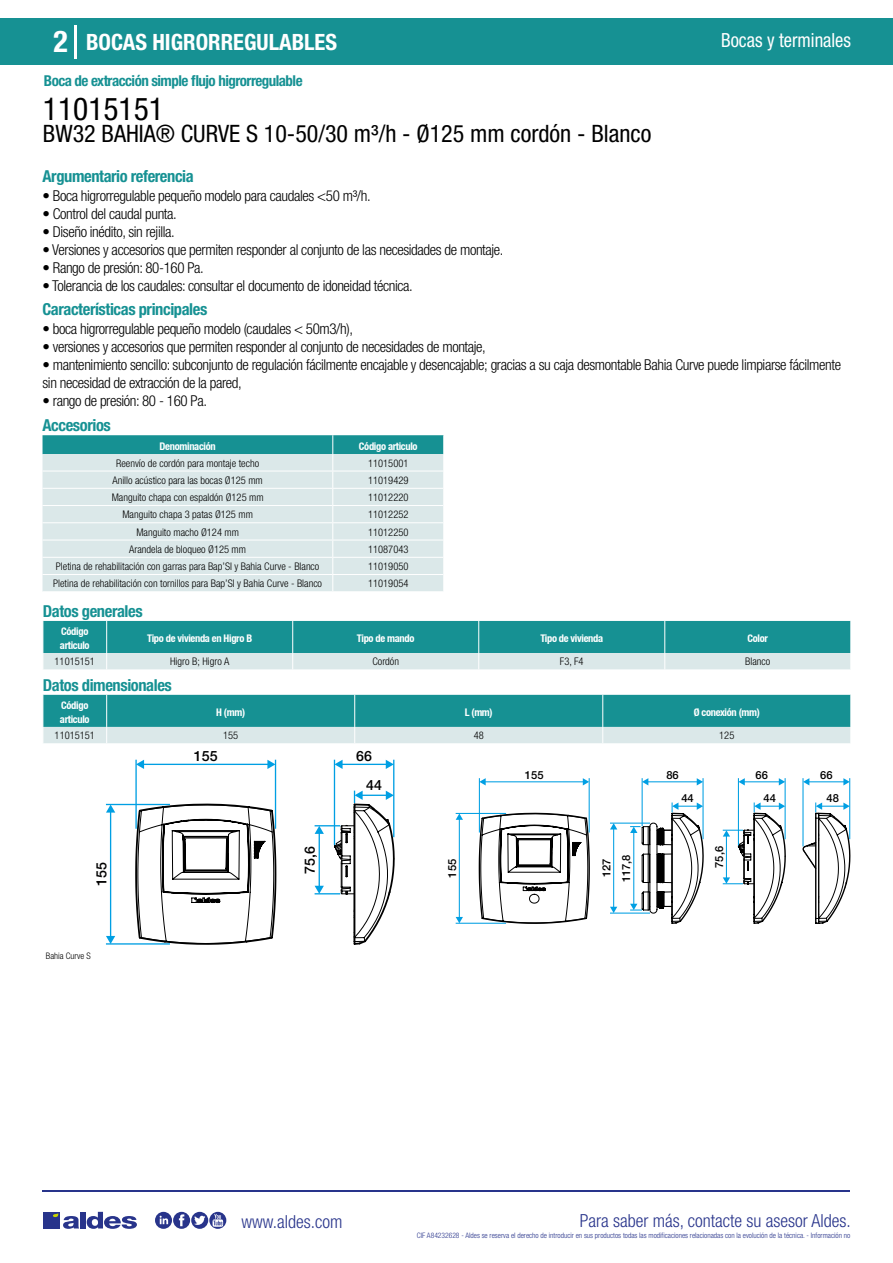
<style>
.page{position:relative;width:893px;height:1263px;background:#fff}
.page>*{position:absolute;margin:0;border:0;box-sizing:border-box;transform-origin:0 0}
.t1{font:condensed 31.5px "Helvetica Neue LT Std";color:#000}
.t2{font:700 condensed 30px "Helvetica Neue LT Std";color:#fff}
.t3{font:condensed 24px "Helvetica Neue LT Std";color:#000}
.t4{font:700 condensed 22.5px "Helvetica Neue LT Std";color:#fff}
.t5{font:condensed 19.5px "Helvetica Neue LT Std";color:#fff;scale:.95 1}
.t6{font:300 condensed 18px "Helvetica Neue";color:#28348b}
.t7{font:700 condensed 16.5px "Helvetica Neue LT Std";letter-spacing:-.025em;color:#169193}
.t8{font:300 condensed 15px/18px "Helvetica Neue LT Std";letter-spacing:-.025em;color:#000}
.t9{font:700 condensed 15px "Helvetica Neue LT Std";letter-spacing:-.035em;color:#169193}
.t10{font:500 14.25px "Helvetica Neue";color:#000}
.t11{font:500 11.25px/19.8px "Helvetica Neue";color:#000;text-align:center}
.t12{font:300 condensed 10.5px "Helvetica Neue";color:#000}
.t13{font:700 condensed 10.5px/13.5px "Helvetica Neue";letter-spacing:-.03em;color:#fff}
.t14{font:300 condensed 9px "Helvetica Neue";color:#000}
.t15{font:300 condensed 7.5px "Helvetica Neue";color:#28348b}
</style>
<div class="page">
<div style="left:0;top:18px;width:893px;height:46px;background:#169193"></div>
<hr style="left:74px;top:25px;width:2px;height:33px;background:#fff">
<hr style="left:43px;top:1190px;width:807px;height:1px;background:#28348b">
<svg style="left:155px;top:1212px;width:71px;height:17px"></svg>
<div style="left:43px;top:1212px;width:17px;height:16px;background:#28348b"></div>
<div style="left:80px;top:1212px;width:6px;height:16px;background:#28348b"></div>
<svg style="left:87px;top:1212px;width:50px;height:17px"></svg>
<svg style="left:53px;top:1213px;width:26px;height:16px"></svg>
<svg style="left:43px;top:435px;width:401px;height:156px;background:#c5dedf"></svg>
<svg style="left:43px;top:621px;width:808px;height:49px;background:#5bafb1"></svg>
<svg style="left:43px;top:695px;width:808px;height:48px;background:#59aeb0"></svg>
<hr style="left:135px;top:760px;width:2px;height:69px;background:#009fe3">
<hr style="left:275px;top:760px;width:1px;height:69px;background:#009fe3">
<hr style="left:143px;top:764px;width:126px;height:1px;background:#009fe3">
<svg style="left:267px;top:760px;width:8px;height:9px"></svg>
<svg style="left:136px;top:760px;width:8px;height:9px"></svg>
<hr style="left:106px;top:943px;width:64px;height:1px;background:#009fe3">
<hr style="left:106px;top:804px;width:64px;height:1px;background:#009fe3">
<hr style="left:110px;top:811px;width:1px;height:126px;background:#009fe3">
<svg style="left:106px;top:805px;width:9px;height:7px"></svg>
<svg style="left:106px;top:936px;width:9px;height:8px"></svg>
<hr style="left:393px;top:760px;width:1px;height:77px;background:#009fe3">
<hr style="left:341px;top:764px;width:46px;height:1px;background:#009fe3">
<svg style="left:386px;top:760px;width:8px;height:9px"></svg>
<svg style="left:335px;top:760px;width:8px;height:9px"></svg>
<hr style="left:334px;top:760px;width:1px;height:85px;background:#009fe3">
<svg style="left:134px;top:791px;width:261px;height:154px"></svg>
<hr style="left:479px;top:778px;width:1px;height:54px;background:#009fe3">
<hr style="left:642px;top:778px;width:1px;height:48px;background:#009fe3">
<hr style="left:589px;top:778px;width:1px;height:54px;background:#009fe3">
<hr style="left:485px;top:781px;width:99px;height:1px;background:#009fe3">
<svg style="left:583px;top:778px;width:6px;height:7px"></svg>
<svg style="left:479px;top:778px;width:7px;height:7px"></svg>
<hr style="left:456px;top:923px;width:50px;height:1px;background:#009fe3">
<hr style="left:456px;top:813px;width:50px;height:1px;background:#009fe3">
<hr style="left:459px;top:819px;width:1px;height:99px;background:#009fe3">
<svg style="left:456px;top:814px;width:7px;height:6px"></svg>
<svg style="left:456px;top:917px;width:7px;height:6px"></svg>
<hr style="left:702px;top:778px;width:2px;height:61px;background:#009fe3">
<hr style="left:647px;top:781px;width:51px;height:1px;background:#009fe3">
<svg style="left:697px;top:778px;width:6px;height:7px"></svg>
<svg style="left:642px;top:778px;width:6px;height:7px"></svg>
<hr style="left:785px;top:778px;width:1px;height:61px;background:#009fe3">
<hr style="left:802px;top:778px;width:1px;height:68px;background:#009fe3">
<hr style="left:744px;top:781px;width:36px;height:1px;background:#009fe3">
<svg style="left:779px;top:778px;width:6px;height:7px"></svg>
<svg style="left:739px;top:778px;width:6px;height:7px"></svg>
<hr style="left:849px;top:778px;width:1px;height:61px;background:#009fe3">
<hr style="left:808px;top:781px;width:36px;height:1px;background:#009fe3">
<svg style="left:843px;top:778px;width:7px;height:7px"></svg>
<svg style="left:803px;top:778px;width:6px;height:7px"></svg>
<hr style="left:738px;top:778px;width:1px;height:67px;background:#009fe3">
<svg style="left:478px;top:802px;width:372px;height:122px"></svg>
<h2 class="t2" style="left:54px;top:24px;width:16px">2</h2>
<h3 class="t4" style="left:86px;top:28px;width:252px">BOCAS HIGRORREGULABLES</h3>
<h3 class="t5" style="left:721px;top:29px;width:138px">Bocas y terminales</h3>
<p class="t9" style="left:44px;top:71px;width:260px">Boca de extracción simple flujo higrorregulable</p>
<h1 class="t1" style="left:43px;top:91px;width:122px">11015151</h1>
<h3 class="t3" style="left:43px;top:120px;width:610px">BW32 BAHIA® CURVE S 10-50/30 m³/h - Ø125 mm cordón - Blanco</h3>
<p class="t7" style="left:43px;top:166px;width:153px">Argumentario referencia</p>
<p class="t8" style="left:43px;top:187px;width:330px">• Boca higrorregulable pequeño modelo para caudales &lt;50 m³/h.</p>
<p class="t8" style="left:43px;top:205px;width:136px">• Control del caudal punta.</p>
<p class="t8" style="left:43px;top:223px;width:134px">• Diseño inédito, sin rejilla.</p>
<p class="t8" style="left:43px;top:241px;width:462px">• Versiones y accesorios que permiten responder al conjunto de las necesidades de montaje.</p>
<p class="t8" style="left:43px;top:259px;width:163px">• Rango de presión: 80-160 Pa.</p>
<p class="t8" style="left:43px;top:277px;width:372px">• Tolerancia de los caudales: consultar el documento de idoneidad técnica.</p>
<p class="t7" style="left:43px;top:299px;width:166px">Características principales</p>
<p class="t8" style="left:43px;top:320px;width:312px">• boca higrorregulable pequeño modelo (caudales &lt; 50m3/h),</p>
<p class="t8" style="left:43px;top:338px;width:445px">• versiones y accesorios que permiten responder al conjunto de necesidades de montaje,</p>
<p class="t8" style="left:43px;top:356px;width:800px">• mantenimiento sencillo: subconjunto de regulación fácilmente encajable y desencajable; gracias a su caja desmontable Bahia Curve puede limpiarse fácilmente sin necesidad de extracción de la pared,</p>
<p class="t8" style="left:43px;top:392px;width:166px">• rango de presión: 80 - 160 Pa.</p>
<p class="t7" style="left:43px;top:415px;width:70px">Accesorios</p>
<p class="t13" style="left:160px;top:439px;width:58px">Denominación</p>
<p class="t13" style="left:359px;top:439px;width:60px">Código articulo</p>
<p class="t12" style="left:116px;top:457px;width:145px">Reenvío de cordón para montaje techo</p>
<p class="t12" style="left:368px;top:457px;width:42px">11015001</p>
<p class="t12" style="left:112px;top:474px;width:152px">Anillo acústico para las bocas Ø125 mm</p>
<p class="t12" style="left:368px;top:474px;width:42px">11019429</p>
<p class="t12" style="left:112px;top:491px;width:153px">Manguito chapa con espaldón Ø125 mm</p>
<p class="t12" style="left:368px;top:491px;width:42px">11012220</p>
<p class="t12" style="left:122px;top:509px;width:132px">Manguito chapa 3 patas Ø125 mm</p>
<p class="t12" style="left:368px;top:509px;width:42px">11012252</p>
<p class="t12" style="left:136px;top:526px;width:104px">Manguito macho Ø124 mm</p>
<p class="t12" style="left:368px;top:526px;width:42px">11012250</p>
<p class="t12" style="left:129px;top:543px;width:118px">Arandela de bloqueo Ø125 mm</p>
<p class="t12" style="left:368px;top:543px;width:42px">11087043</p>
<p class="t12" style="left:56px;top:560px;width:265px">Pletina de rehabilitación con garras para Bap’SI y Bahia Curve - Blanco</p>
<p class="t12" style="left:368px;top:560px;width:42px">11019050</p>
<p class="t12" style="left:53px;top:578px;width:270px">Pletina de rehabilitación con tornillos para Bap’SI y Bahia Curve - Blanco</p>
<p class="t12" style="left:368px;top:578px;width:42px">11019054</p>
<p class="t7" style="left:43px;top:601px;width:101px">Datos generales</p>
<p class="t13" style="left:60px;top:625px;width:31px">Código articulo</p>
<p class="t13" style="left:147px;top:631px;width:107px">Tipo de vivienda en Higro B</p>
<p class="t13" style="left:357px;top:631px;width:59px">Tipo de mando</p>
<p class="t13" style="left:540px;top:631px;width:64px">Tipo de vivienda</p>
<p class="t13" style="left:748px;top:631px;width:22px">Color</p>
<p class="t12" style="left:55px;top:656px;width:42px">11015151</p>
<p class="t12" style="left:170px;top:656px;width:61px">Higro B; Higro A</p>
<p class="t12" style="left:372px;top:656px;width:28px">Cordón</p>
<p class="t12" style="left:560px;top:656px;width:25px">F3, F4</p>
<p class="t12" style="left:745px;top:656px;width:27px">Blanco</p>
<p class="t7" style="left:43px;top:675px;width:130px">Datos dimensionales</p>
<p class="t13" style="left:60px;top:698px;width:31px">Código articulo</p>
<p class="t13" style="left:216px;top:705px;width:30px">H (mm)</p>
<p class="t13" style="left:465px;top:705px;width:29px">L (mm)</p>
<p class="t13" style="left:694px;top:705px;width:68px">Ø conexión (mm)</p>
<p class="t12" style="left:55px;top:730px;width:42px">11015151</p>
<p class="t12" style="left:223px;top:730px;width:17px">155</p>
<p class="t12" style="left:474px;top:730px;width:12px">48</p>
<p class="t12" style="left:719px;top:730px;width:17px">125</p>
<p class="t10" style="left:194px;top:747px;width:25px">155</p>
<p class="t10" style="left:366px;top:777px;width:17px">44</p>
<p class="t10" style="left:356px;top:747px;width:17px">66</p>
<p class="t11" style="left:755px;top:765px;width:14px">66</p>
<p class="t11" style="left:820px;top:765px;width:14px">66</p>
<p class="t11" style="left:525px;top:765px;width:20px">155</p>
<p class="t11" style="left:666px;top:765px;width:14px">86</p>
<p class="t10" style="left:93px;top:886px;width:25px;rotate:-90deg">155</p>
<p class="t14" style="left:46px;top:950px;width:46px">Bahia Curve S</p>
<p class="t10" style="left:301px;top:874px;width:29px;rotate:-90deg">75,6</p>
<p class="t11" style="left:442px;top:878px;width:20px;rotate:-90deg">155</p>
<p class="t11" style="left:596px;top:882px;width:29px;rotate:-90deg">127<br>117,8</p>
<p class="t11" style="left:681px;top:788px;width:14px">44</p>
<p class="t11" style="left:763px;top:788px;width:14px">44</p>
<p class="t11" style="left:826px;top:788px;width:14px">48</p>
<p class="t11" style="left:709px;top:868px;width:23px;rotate:-90deg">75,6</p>
<p class="t6" style="left:241px;top:1211px;width:102px">www.aldes.com</p>
<p class="t6" style="left:580px;top:1211px;width:272px">Para saber más, contacte su asesor Aldes.</p>
<p class="t15" style="left:417px;top:1230px;width:435px">CIF A84232628 - Aldes se reserva el derecho de introducir en sus productos todas las modificaciones relacionadas con la evolución de la técnica. - Información no</p>
</div>
